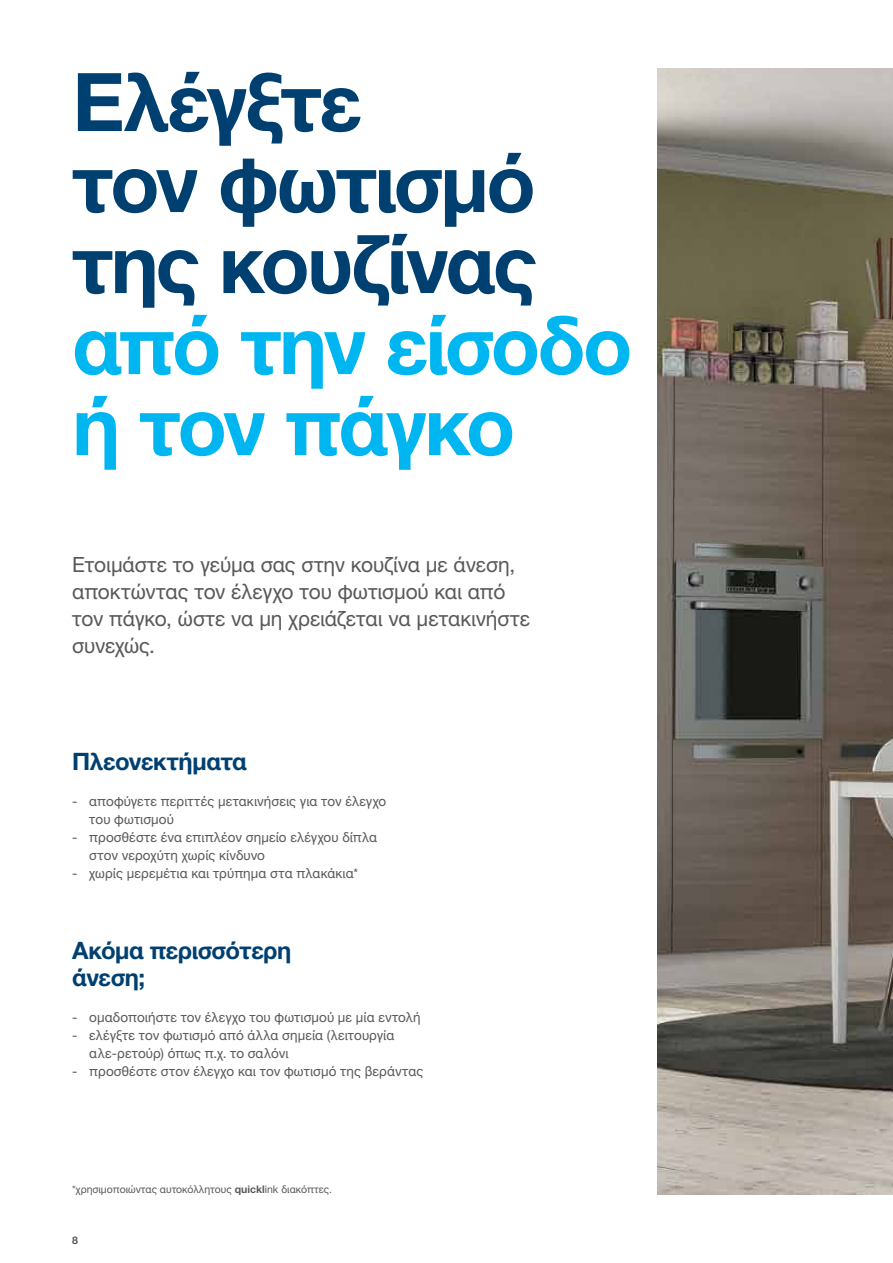
<style>
.page{position:relative;width:893px;height:1263px;background:#fff}
.page>*{position:absolute;margin:0;border:0;box-sizing:border-box;transform-origin:0 0}
.t1{font:700 81px/81px "Helvetica Neue LTW1 G";letter-spacing:-.03em;color:#004071}
.t2{font:700 81px/81px "Helvetica Neue LTW1 G";letter-spacing:-.035em;color:#00b6f1}
.t3{font:700 24px/27px "Helvetica Neue LTW1 G";letter-spacing:-.015em;color:#004071}
.t4{font:21px/27px "Helvetica Neue LTW1 G";letter-spacing:-.005em;color:#58595b}
.t5{font:13.5px/18px "Helvetica Neue LTW1 G";letter-spacing:.01em;color:#58595b}
.t6{font:10.5px "Helvetica Neue LTW1 G";color:#58595b}
.t7{font:700 10.5px "Helvetica Neue LTW1 G";color:#58595b}
.s1{font-weight:700}
</style>
<div class="page">
<img style="left:657px;top:68px;width:236px;height:1126px">
<h1 class="t1" style="left:72px;top:61px;width:466px">Ελέγξτε<br>τον φωτισμό της κουζίνας</h1>
<h1 class="t2" style="left:72px;top:304px;width:562px">από την είσοδο ή τον πάγκο</h1>
<h3 class="t4" style="left:72px;top:551px;width:459px">Ετοιμάστε το γεύμα σας στην κουζίνα με άνεση, αποκτώντας τον έλεγχο του φωτισμού και από τον πάγκο, ώστε να μη χρειάζεται να μετακινήστε συνεχώς.</h3>
<h2 class="t3" style="left:72px;top:748px;width:176px">Πλεονεκτήματα</h2>
<p class="t5" style="left:89px;top:792px;width:299px;text-indent:-17px">- αποφύγετε περιττές μετακινήσεις για τον έλεγχο του φωτισμού</p>
<p class="t5" style="left:89px;top:828px;width:289px;text-indent:-17px">- προσθέστε ένα επιπλέον σημείο ελέγχου δίπλα στον νεροχύτη χωρίς κίνδυνο</p>
<p class="t5" style="left:72px;top:864px;width:287px">- χωρίς μερεμέτια και τρύπημα στα πλακάκια*</p>
<h2 class="t3" style="left:72px;top:937px;width:220px">Ακόμα περισσότερη άνεση;</h2>
<p class="t5" style="left:72px;top:1008px;width:350px">- ομαδοποιήστε τον έλεγχο του φωτισμού με μία εντολή</p>
<p class="t5" style="left:89px;top:1026px;width:306px;text-indent:-17px">- ελέγξτε τον φωτισμό από άλλα σημεία (λειτουργία αλε-ρετούρ) όπως π.χ. το σαλόνι</p>
<p class="t5" style="left:72px;top:1062px;width:352px">- προσθέστε στον έλεγχο και τον φωτισμό της βεράντας</p>
<p class="t6" style="left:72px;top:1183px;width:261px">*χρησιμοποιώντας αυτοκόλλητους <span class="s1">quickl</span>ink διακόπτες.</p>
<p class="t7" style="left:72px;top:1233px;width:7px">8</p>
</div>
